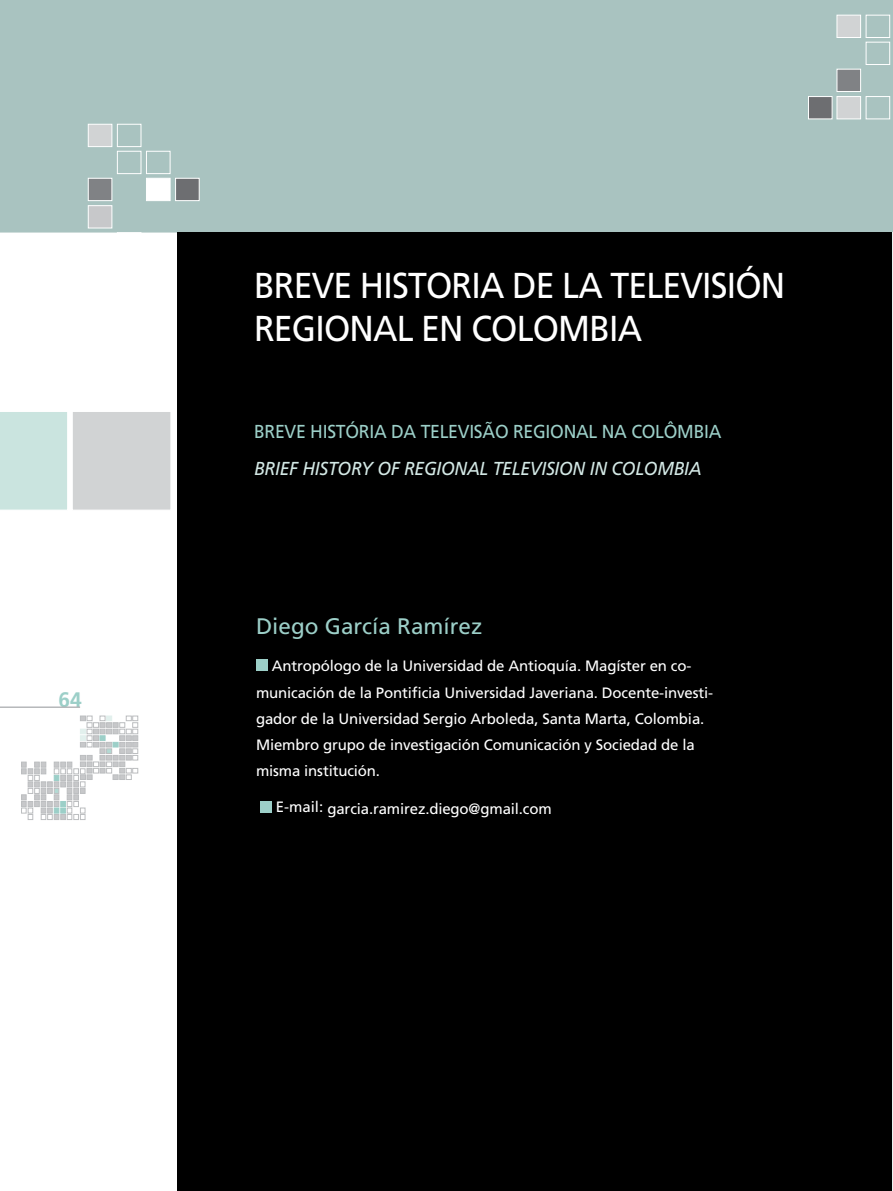
<style>
.page{position:relative;width:893px;height:1191px;background:#fff}
.page>*{position:absolute;margin:0;border:0;box-sizing:border-box;transform-origin:0 0}
.t1{font:36px/43.5px "Frutiger";letter-spacing:-.025em;color:#fff;scale:.94 1}
.t2{font:22.5px "Frutiger";color:#9ccfc8}
.t3{font:700 21px "Frutiger";color:#9ccfc8}
.t4{font:18.75px "Frutiger";letter-spacing:-.015em;color:#9ccfc8;scale:.94 1}
.t5{font:italic 18.75px "Frutiger";letter-spacing:-.015em;color:#d3e8e5;scale:.94 1}
.t6{font:15px/26.2px "Frutiger";letter-spacing:-.01em;color:#fff}
</style>
<div class="page">
<svg style="left:21px;top:716px;width:117px;height:103px"></svg>
<hr style="left:0;top:707px;width:80px;height:1px;background:#b1b4b6">
<div style="left:0;top:0;width:893px;height:232px;background:#a9c3c0"></div>
<div style="left:88px;top:178px;width:24px;height:23px;background:#808285;border:1px solid #fff"></div>
<div style="left:146px;top:178px;width:24px;height:23px;background:#fff"></div>
<div style="left:175px;top:178px;width:24px;height:23px;background:#6d6e71;border:1px solid #fff"></div>
<div style="left:117px;top:151px;width:24px;height:23px;border:1px solid #fff"></div>
<div style="left:146px;top:151px;width:24px;height:23px;border:1px solid #fff"></div>
<div style="left:88px;top:124px;width:24px;height:23px;background:#d1d3d4;border:1px solid #fff"></div>
<div style="left:117px;top:124px;width:24px;height:23px;border:1px solid #fff"></div>
<div style="left:88px;top:205px;width:24px;height:23px;background:#c7c8ca;border:1px solid #fff"></div>
<div style="left:837px;top:69px;width:24px;height:23px;background:#808285;border:1px solid #fff"></div>
<div style="left:866px;top:42px;width:24px;height:23px;border:1px solid #fff"></div>
<div style="left:837px;top:15px;width:24px;height:23px;background:#d1d3d4;border:1px solid #fff"></div>
<div style="left:866px;top:15px;width:24px;height:23px;border:1px solid #fff"></div>
<div style="left:837px;top:96px;width:24px;height:23px;background:#d1d3d4;border:1px solid #fff"></div>
<div style="left:866px;top:96px;width:24px;height:23px;border:1px solid #fff"></div>
<div style="left:808px;top:96px;width:24px;height:23px;background:#6d6e71;border:1px solid #fff"></div>
<div style="left:177px;top:232px;width:716px;height:959px;background:#000"></div>
<hr style="left:892px;top:232px;width:1px;height:959px;background:#e7f2f0">
<div style="left:72px;top:411px;width:99px;height:99px;background:#d1d3d4;border:1px solid #fff"></div>
<div style="left:0;top:412px;width:67px;height:98px;background:#cae4df"></div>
<div style="left:256px;top:659px;width:12px;height:11px;background:#9ccfc8"></div>
<div style="left:260px;top:801px;width:12px;height:11px;background:#9ccfc8"></div>
<h3 class="t3" style="left:58px;top:687px;width:25px">64</h3>
<h1 class="t1" style="left:254px;top:263px;width:567px">BREVE HISTORIA DE LA TELEVISIÓN<br>REGIONAL EN COLOMBIA</h1>
<p class="t4" style="left:254px;top:420px;width:288px">BREVE HISTÓRIA DA TELEVISÃo regional</p>
<p class="t4" style="left:602px;top:420px;width:93px">nacolômbia</p>
<p class="t5" style="left:254px;top:457px;width:478px">BRIEF HISTORY OF REGIONAL TELEVISION IN COLOMBIA</p>
<h2 class="t2" style="left:256px;top:612px;width:228px">Diego García Ramírez</h2>
<p class="t6" style="left:256px;top:653px;width:459px;text-indent:16px">Antropólogo de la Universidad de Antioquía. Magíster en co&shy;municación de la Pontificia Universidad Javeriana. Docente-investi&shy;gador de la Universidad Sergio Arboleda, Santa Marta, Colombia.<br>Miembro grupo de investigación Comunicación y Sociedad de la misma institución.</p>
<p class="t6" style="left:276px;top:795px;width:278px">E-mail: garcia.ramirez.diego@gmail.com</p>
</div>
